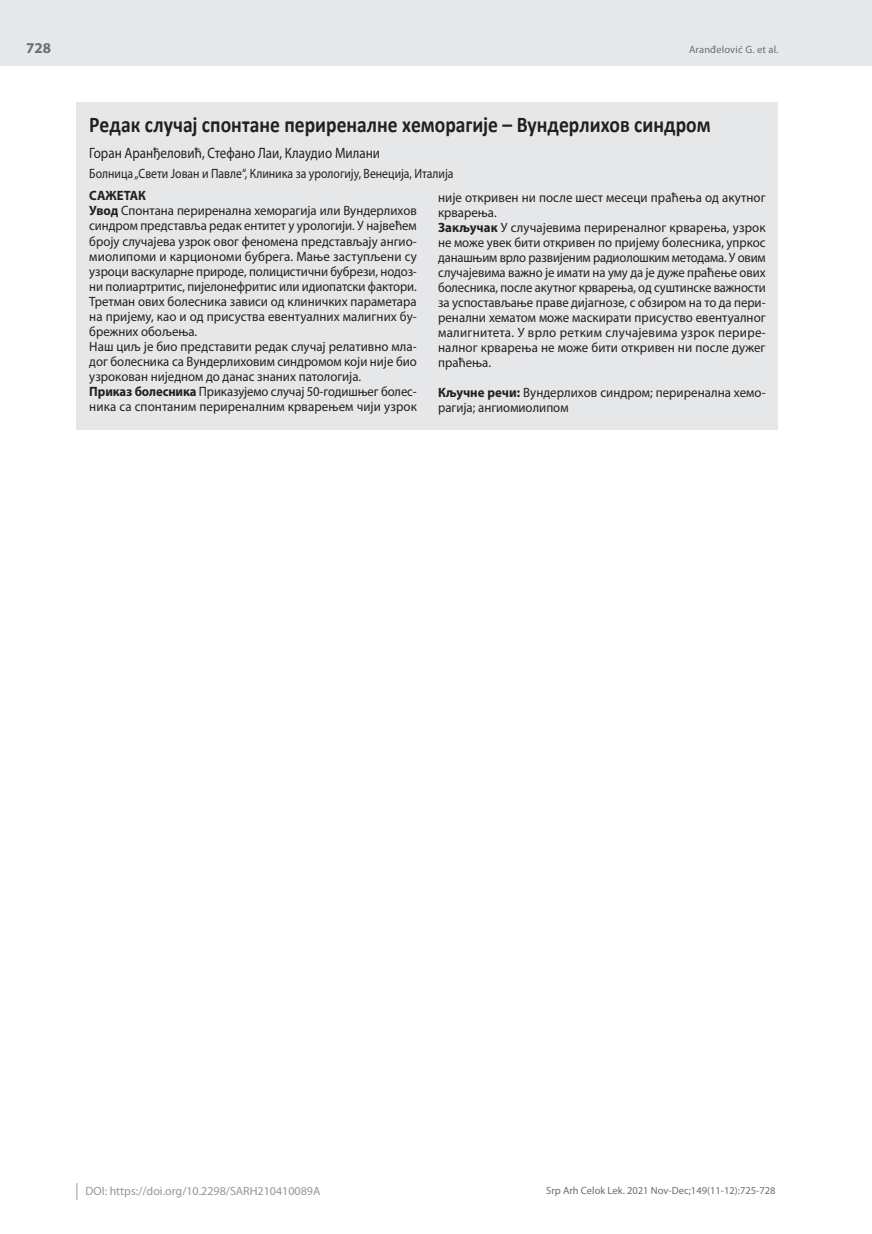
<style>
.page{position:relative;width:872px;height:1234px;background:#fff}
.page>*{position:absolute;margin:0;border:0;box-sizing:border-box;transform-origin:0 0}
.t1{font:700 22.5px "Calibri";color:#231f20;scale:.87 1}
.t2{font:15px "Myriad Pro";color:#231f20;scale:.87 1}
.t3{font:700 15px "Myriad Pro";color:#6c6d70}
.t4{font:13.5px/15px "Myriad Pro";color:#231f20;scale:.95 1}
.t5{font:13.5px/15px "Myriad Pro";color:#231f20;scale:.96 1}
.t6{font:13.5px "Myriad Pro";color:#231f20;scale:.87 1}
.t7{font:12px "Myriad Pro";color:#939598}
.t8{font:10.5px "Myriad Pro";color:#6c6d70}
.s1{font-weight:700}
</style>
<div class="page">
<div style="left:0;top:0;width:872px;height:66px;background:#e6e7e9"></div>
<svg style="left:77px;top:1183px;width:1px;height:16px"></svg>
<div style="left:77px;top:102px;width:701px;height:327px;background:#e6e7e9"></div>
<p class="t3" style="left:26px;top:38px;width:26px">728</p>
<p class="t8" style="left:689px;top:43px;width:91px">Aranđelović G. et al.</p>
<h1 class="t1" style="left:89px;top:108px;width:715px">Редак случај спонтане периреналне хеморагије – Вундерлихов синдром</h1>
<p class="t2" style="left:89px;top:144px;width:336px">Горан Аранђеловић, Стефано Лаи, Клаудио Милани</p>
<p class="t6" style="left:89px;top:165px;width:420px">Болница „Свети Јован и Павле“, Клиника за урологију, Венеција, Италија</p>
<p class="t4" style="left:89px;top:188px;width:346px"><span class="s1">САЖЕТАК<br>Увод</span> Спонтана периренална хеморагија или Вундерлихов синдром представља редак ентитет у урологији. У највећем броју случајева узрок овог феномена представљају ангио&shy;миолипоми и карциономи бубрега. Мање заступљени су узроци васкуларне природе, полицистични бубрези, нодоз&shy;ни полиартритис, пијелонефритис или идиопатски фактори.<br>Третман ових болесника зависи од клиничких параметара на пријему, као и од присуства евентуалних малигних бу&shy;брежних обољења.<br>Наш циљ је био представити редак случај релативно мла&shy;дог болесника са Вундерлиховим синдромом који није био узрокован ниједнoм до данас знаних патологија.<br><span class="s1">Приказ болесника</span> Приказујемо случај 50-годишњег болес&shy;ника са спонтаним периреналним крварењем чији узрок</p>
<p class="t5" style="left:438px;top:189px;width:343px">није откривен ни после шест месеци праћења од акутног крварења.<br><span class="s1">Закључак</span> У случајевима периреналног крварења, узрок не може увек бити откривен по пријему болесника, упркос данашњим врло развијеним радиолошким методама. У овим случајевима важно је имати на уму да је дуже праћење ових болесника, после акутног крварења, од суштинске важности за успостављање праве дијагнозе, с обзиром на то да пери&shy;ренални хематом може маскирати присуство евентуалног малигнитета. У врло ретким случајевима узрок перире&shy;налног крварења не може бити откривен ни после дужег праћења.</p>
<p class="t4" style="left:438px;top:384px;width:346px"><span class="s1">Кључне речи:</span> Вундерлихов синдром; периренална хемо&shy;рагија; ангиомиолипом</p>
<p class="t7" style="left:86px;top:1183px;width:236px">DOI: https://doi.org/10.2298/SARH210410089A</p>
<p class="t8" style="left:546px;top:1184px;width:231px">Srp Arh Celok Lek. 2021 Nov-Dec;149(11-12):725-728</p>
</div>
